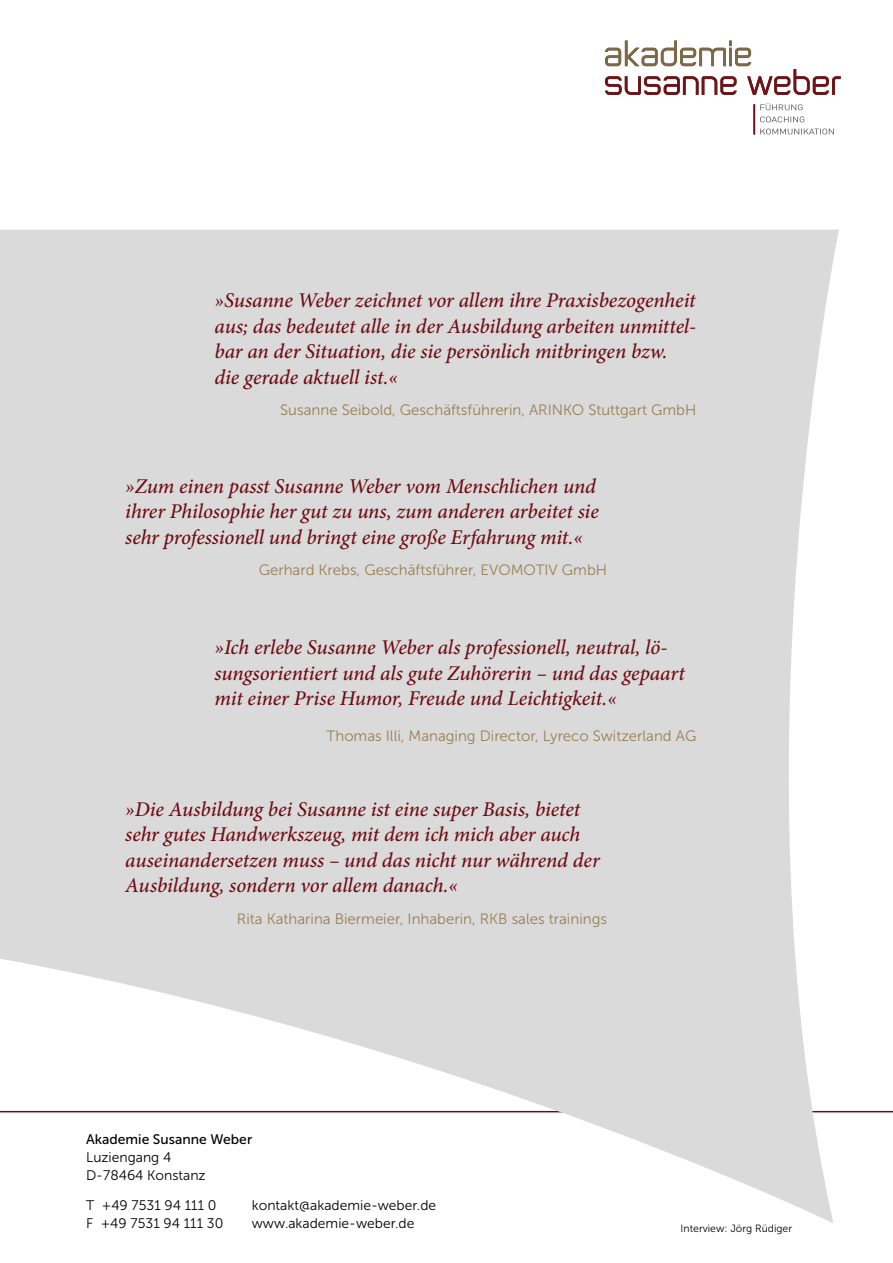
<style>
.page{position:relative;width:893px;height:1263px;background:#fff}
.page>*{position:absolute;margin:0;border:0;box-sizing:border-box;transform-origin:0 0}
.t1{font:italic 500 21px/25.5px "Minion Pro";letter-spacing:-.005em;color:#6e0a12}
.t2{font:15px "Museo Sans 300";color:#988053}
.t3{font:13.8px/18px "Museo Sans 300";color:#000}
.t4{font:13.8px "Museo Sans 500";color:#000}
.t5{font:10.5px "Museo Sans 300";color:#000}
</style>
<div class="page">
<hr style="left:0;top:1111px;width:893px;height:1px;background:#6e0a12">
<svg style="left:605px;top:41px;width:235px;height:54px"></svg>
<svg style="left:760px;top:129px;width:74px;height:5px"></svg>
<svg style="left:760px;top:116px;width:44px;height:6px"></svg>
<svg style="left:760px;top:103px;width:43px;height:7px"></svg>
<hr style="left:754px;top:104px;width:1px;height:30px;background:#6e0a12">
<svg style="left:0;top:580px;width:839px;height:643px;fill:#dadada"></svg>
<div style="left:0;top:230px;width:839px;height:350px;background:#dadada"></div>
<p class="t1" style="left:215px;top:288px;width:483px">»Susanne Weber zeichnet vor allem ihre Praxisbezogenheit aus; das bedeutet alle in der Ausbildung arbeiten unmittel&shy;bar an der Situation, die sie persönlich mitbringen bzw. die gerade aktuell ist.«</p>
<p class="t2" style="left:280px;top:402px;width:418px">Susanne Seibold, Geschäftsführerin, ARINKO Stuttgart GmbH</p>
<p class="t1" style="left:125px;top:473px;width:475px">»Zum einen passt Susanne Weber vom Menschlichen und ihrer Philosophie her gut zu uns, zum anderen arbeitet sie sehr professionell und bringt eine große Erfahrung mit.«</p>
<p class="t2" style="left:259px;top:562px;width:350px">Gerhard Krebs, Geschäftsführer, EVOMOTIV GmbH</p>
<p class="t1" style="left:215px;top:634px;width:472px">»Ich erlebe Susanne Weber als professionell, neutral, lö&shy;sungsorientiert und als gute Zuhörerin – und das gepaart mit einer Prise Humor, Freude und Leichtigkeit.«</p>
<p class="t2" style="left:327px;top:728px;width:371px">Thomas Illi, Managing Director, Lyreco Switzerland AG</p>
<p class="t1" style="left:125px;top:796px;width:476px">»Die Ausbildung bei Susanne ist eine super Basis, bietet sehr gutes Handwerkszeug, mit dem ich mich aber auch auseinandersetzen muss – und das nicht nur während der Ausbildung, sondern vor allem danach.«</p>
<p class="t2" style="left:237px;top:910px;width:372px">Rita Katharina Biermeier, Inhaberin, RKB sales trainings</p>
<p class="t4" style="left:86px;top:1132px;width:168px">Akademie Susanne Weber</p>
<p class="t3" style="left:86px;top:1148px;width:121px">Luziengang 4<br>D-78464 Konstanz</p>
<p class="t3" style="left:86px;top:1196px;width:139px">T +49 7531 94 111 0<br>F +49 7531 94 111 30</p>
<p class="t3" style="left:252px;top:1196px;width:186px">kontakt@akademie-weber.de www.akademie-weber.de</p>
<p class="t5" style="left:681px;top:1222px;width:113px">Interview: Jörg Rüdiger</p>
</div>
